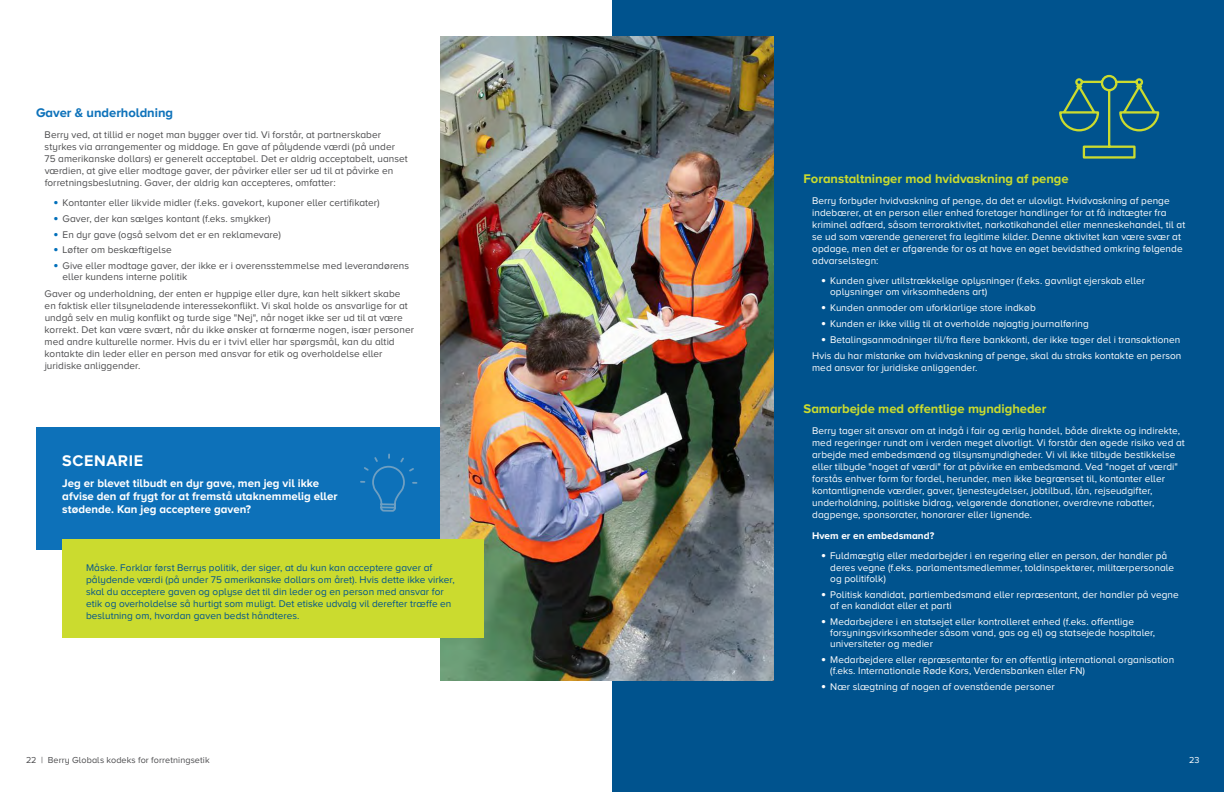
<style>
.page{position:relative;width:1224px;height:792px;background:#fff}
.page>*{position:absolute;margin:0;border:0;box-sizing:border-box;transform-origin:0 0}
.t1{font:700 16px "Proxima Nova A";letter-spacing:.04em;color:#fff}
.t2{font:700 13px "Proxima Nova A";color:#cadb2e}
.t3{font:700 13px "Proxima Nova A";letter-spacing:-.005em;color:#0e72ba}
.t4{font:700 11.5px/13px "Proxima Nova A";color:#fff}
.t5{font:10px/12px "Proxima Nova A";letter-spacing:.005em;color:#fff}
.t6{font:10px/12px "Proxima Nova A";letter-spacing:.005em;color:#4d4d4f}
.t7{font:10px/12px "Proxima Nova A";letter-spacing:.005em;color:#00538e}
.t8{font:700 10px "Proxima Nova A";letter-spacing:.005em;color:#fff}
.t9{font:9px "Proxima Nova A";letter-spacing:.01em;color:#4d4d4f}
.t10{font:9px "Proxima Nova A";color:#fff}
.s1{font-weight:700;font-size:14px;color:#006fba}
.s2{font-weight:700;font-size:14px}
</style>
<div class="page">
<div style="left:613px;top:0;width:611px;height:792px;background:#00538e"></div>
<svg style="left:1059px;top:74px;width:101px;height:85px"></svg>
<div style="left:36px;top:427px;width:411px;height:122px;background:#0d71b9"></div>
<img style="left:441px;top:36px;width:333px;height:645px">
<svg style="left:360px;top:453px;width:58px;height:59px"></svg>
<div style="left:62px;top:539px;width:422px;height:99px;background:#cbdb2f"></div>
<h2 class="t3" style="left:36px;top:105px;width:139px">Gaver &amp; underholdning</h2>
<p class="t6" style="left:45px;top:128px;width:365px">Berry ved, at tillid er noget man bygger over tid. Vi forstår, at partnerskaber styrkes via arrangementer og middage. En gave af pålydende værdi (på under 75 amerikanske dollars) er generelt acceptabel. Det er aldrig acceptabelt, uanset værdien, at give eller modtage gaver, der påvirker eller ser ud til at påvirke en forretningsbeslutning. Gaver, der aldrig kan accepteres, omfatter:</p>
<p class="t6" style="left:54px;top:197px;width:328px"><span class="s1">•</span> Kontanter eller likvide midler (f.eks. gavekort, kuponer eller certifikater)</p>
<p class="t6" style="left:54px;top:212px;width:219px"><span class="s1">•</span> Gaver, der kan sælges kontant (f.eks. smykker)</p>
<p class="t6" style="left:54px;top:228px;width:229px"><span class="s1">•</span> En dyr gave (også selvom det er en reklamevare)</p>
<p class="t6" style="left:54px;top:244px;width:120px"><span class="s1">•</span> Løfter om beskæftigelse</p>
<p class="t6" style="left:63px;top:260px;width:348px;line-height:11.2px;text-indent:-9px"><span class="s1">•</span> Give eller modtage gaver, der ikke er i overensstemmelse med leverandørens eller kundens interne politik</p>
<p class="t6" style="left:45px;top:287px;width:371px">Gaver og underholdning, der enten er hyppige eller dyre, kan helt sikkert skabe en faktisk eller tilsyneladende interessekonflikt. Vi skal holde os ansvarlige for at undgå selv en mulig konflikt og turde sige "Nej", når noget ikke ser ud til at være korrekt. Det kan være svært, når du ikke ønsker at fornærme nogen, især personer med andre kulturelle normer. Hvis du er i tvivl eller har spørgsmål, kan du altid kontakte din leder eller en person med ansvar for etik og overholdelse eller juridiske anliggender.</p>
<h1 class="t1" style="left:62px;top:452px;width:82px">SCENARIE</h1>
<p class="t4" style="left:62px;top:477px;width:277px">Jeg er blevet tilbudt en dyr gave, men jeg vil ikke afvise den af frygt for at fremstå utaknemmelig eller stødende. Kan jeg acceptere gaven?</p>
<p class="t7" style="left:86px;top:561px;width:370px">Måske. Forklar først Berrys politik, der siger, at du kun kan acceptere gaver af pålydende værdi (på under 75 amerikanske dollars om året). Hvis dette ikke virker, skal du acceptere gaven og oplyse det til din leder og en person med ansvar for etik og overholdelse så hurtigt som muligt. Det etiske udvalg vil derefter træffe en beslutning om, hvordan gaven bedst håndteres.</p>
<p class="t9" style="left:26px;top:755px;width:185px">22 | Berry Globals kodeks for forretningsetik</p>
<h2 class="t2" style="left:804px;top:171px;width:267px">Foranstaltninger mod hvidvaskning af penge</h2>
<p class="t5" style="left:812px;top:195px;width:375px">Berry forbyder hvidvaskning af penge, da det er ulovligt. Hvidvaskning af penge indebærer, at en person eller enhed foretager handlinger for at få indtægter fra kriminel adfærd, såsom terroraktivitet, narkotikahandel eller menneskehandel, til at se ud som værende genereret fra legitime kilder. Denne aktivitet kan være svær at opdage, men det er afgørende for os at have en øget bevidsthed omkring følgende advarselstegn:</p>
<p class="t5" style="left:830px;top:275px;width:316px;line-height:11.2px;text-indent:-9px"><span class="s2">•</span> Kunden giver utilstrækkelige oplysninger (f.eks. gavnligt ejerskab eller oplysninger om virksomhedens art)</p>
<p class="t5" style="left:821px;top:302px;width:216px"><span class="s2">•</span> Kunden anmoder om uforklarlige store indkøb</p>
<p class="t5" style="left:821px;top:318px;width:269px"><span class="s2">•</span> Kunden er ikke villig til at overholde nøjagtig journalføring</p>
<p class="t5" style="left:812px;top:331px;width:371px;line-height:16.5px;text-align:right"><span class="s2">•</span> Betalingsanmodninger til/fra flere bankkonti, der ikke tager del i transaktionen<br>Hvis du har mistanke om hvidvaskning af penge, skal du straks kontakte en person</p>
<p class="t5" style="left:812px;top:362px;width:167px">med ansvar for juridiske anliggender.</p>
<h2 class="t2" style="left:804px;top:401px;width:244px">Samarbejde med offentlige myndigheder</h2>
<p class="t5" style="left:812px;top:425px;width:374px">Berry tager sit ansvar om at indgå i fair og ærlig handel, både direkte og indirekte, med regeringer rundt om i verden meget alvorligt. Vi forstår den øgede risiko ved at arbejde med embedsmænd og tilsynsmyndigheder. Vi vil ikke tilbyde bestikkelse eller tilbyde "noget af værdi" for at påvirke en embedsmand. Ved "noget af værdi" forstås enhver form for fordel, herunder, men ikke begrænset til, kontanter eller kontantlignende værdier, gaver, tjenesteydelser, jobtilbud, lån, rejseudgifter, underholdning, politiske bidrag, velgørende donationer, overdrevne rabatter, dagpenge, sponsorater, honorarer eller lignende.</p>
<p class="t8" style="left:812px;top:530px;width:124px">Hvem er en embedsmand?</p>
<p class="t5" style="left:830px;top:550px;width:345px;line-height:11.2px;text-indent:-9px"><span class="s2">•</span> Fuldmægtig eller medarbejder i en regering eller en person, der handler på deres vegne (f.eks. parlamentsmedlemmer, toldinspektører, militærpersonale og politifolk)</p>
<p class="t5" style="left:830px;top:589px;width:350px;line-height:11.2px;text-indent:-9px"><span class="s2">•</span> Politisk kandidat, partiembedsmand eller repræsentant, der handler på vegne af en kandidat eller et parti</p>
<p class="t5" style="left:830px;top:616px;width:327px;line-height:11.2px;text-indent:-9px"><span class="s2">•</span> Medarbejdere i en statsejet eller kontrolleret enhed (f.eks. offentlige forsyningsvirksomheder såsom vand, gas og el) og statsejede hospitaler, universiteter og medier</p>
<p class="t5" style="left:830px;top:654px;width:346px;line-height:11.2px;text-indent:-9px"><span class="s2">•</span> Medarbejdere eller repræsentanter for en offentlig international organisation (f.eks. Internationale Røde Kors, Verdensbanken eller FN)</p>
<p class="t5" style="left:821px;top:681px;width:235px"><span class="s2">•</span> Nær slægtning af nogen af ovenstående personer</p>
<p class="t10" style="left:1189px;top:755px;width:12px">23</p>
</div>
